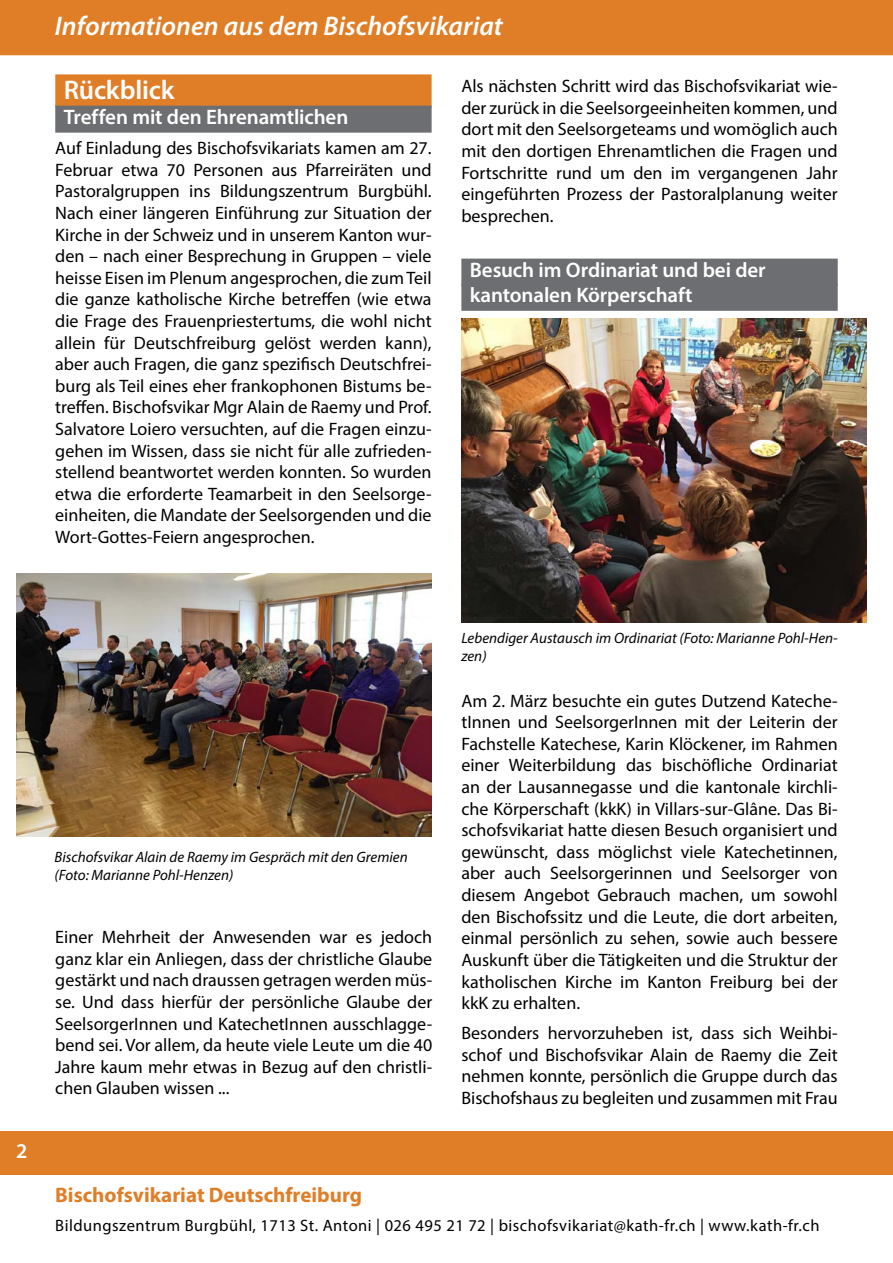
<style>
.page{position:relative;width:893px;height:1263px;background:#fff}
.page>*{position:absolute;margin:0;border:0;box-sizing:border-box;transform-origin:0 0}
.t1{font:italic 600 27px "Myriad Pro";color:#fff}
.t2{font:600 27px "Myriad Pro";letter-spacing:-.01em;color:#fff}
.t3{font:600 21px/25.2px "Myriad Pro";letter-spacing:-.005em;color:#fff}
.t4{font:700 21px "Myriad Pro";color:#e07e27}
.t5{font:18px/21.6px "Myriad Pro";color:#000;text-align:justify}
.t6{font:16.5px "Myriad Pro";letter-spacing:.03em;color:#000}
.t7{font:italic 15px/18px "Myriad Pro";color:#000}
</style>
<div class="page">
<div style="left:0;top:1131px;width:893px;height:43px;background:#e07e27"></div>
<div style="left:0;top:0;width:893px;height:55px;background:#e07e27"></div>
<img style="left:16px;top:573px;width:416px;height:264px">
<img style="left:461px;top:319px;width:405px;height:303px">
<div style="left:55px;top:74px;width:377px;height:33px;background:#e07e27"></div>
<div style="left:55px;top:106px;width:377px;height:27px;background:#6d6e71"></div>
<div style="left:461px;top:259px;width:377px;height:27px;background:#6d6e71"></div>
<div style="left:461px;top:284px;width:377px;height:27px;background:#6d6e71"></div>
<h1 class="t1" style="left:55px;top:9px;width:450px">Informationen aus dem Bischofsvikariat</h1>
<h1 class="t2" style="left:64px;top:73px;width:112px">Rückblick</h1>
<p class="t3" style="left:64px;top:104px;width:286px">Treffen mit den Ehrenamtlichen</p>
<p class="t5" style="left:55px;top:137px;width:378px">Auf Einladung des Bischofsvikariats kamen am 27.<br>Februar etwa 70 Personen aus Pfarreiräten und Pastoralgruppen ins Bildungszentrum Burgbühl.<br>Nach einer längeren Einführung zur Situation der Kirche in der Schweiz und in unserem Kanton wur&shy;den – nach einer Besprechung in Gruppen – viele heisse Eisen im Plenum angesprochen, die zum Teil die ganze katholische Kirche betreffen (wie etwa die Frage des Frauenpriestertums, die wohl nicht allein für Deutschfreiburg gelöst werden kann), aber auch Fragen, die ganz spezifisch Deutschfrei&shy;burg als Teil eines eher frankophonen Bistums be&shy;treffen. Bischofsvikar Mgr Alain de Raemy und Prof.<br>Salvatore Loiero versuchten, auf die Fragen einzu&shy;gehen im Wissen, dass sie nicht für alle zufrieden&shy;stellend beantwortet werden konnten. So wurden etwa die erforderte Teamarbeit in den Seelsorge&shy;einheiten, die Mandate der Seelsorgenden und die Wort-Gottes-Feiern angesprochen.</p>
<p class="t5" style="left:461px;top:75px;width:378px">Als nächsten Schritt wird das Bischofsvikariat wie&shy;der zurück in die Seelsorgeeinheiten kommen, und dort mit den Seelsorgeteams und womöglich auch mit den dortigen Ehrenamtlichen die Fragen und Fortschritte rund um den im vergangenen Jahr eingeführten Prozess der Pastoralplanung weiter besprechen.</p>
<p class="t3" style="left:470px;top:257px;width:297px">Besuch im Ordinariat und bei der kantonalen Körperschaft</p>
<p class="t3" style="left:16px;top:1138px;width:13px">2</p>
<p class="t7" style="left:55px;top:848px;width:355px">Bischofsvikar Alain de Raemy im Gespräch mit den Gremien (Foto: Marianne Pohl-Henzen)</p>
<p class="t5" style="left:55px;top:926px;width:379px">Einer Mehrheit der Anwesenden war es jedoch ganz klar ein Anliegen, dass der christliche Glaube gestärkt und nach draussen getragen werden müs&shy;se. Und dass hierfür der persönliche Glaube der SeelsorgerInnen und KatechetInnen ausschlagge&shy;bend sei. Vor allem, da heute viele Leute um die 40<br>Jahre kaum mehr etwas in Bezug auf den christli&shy;chen Glauben wissen ...</p>
<p class="t7" style="left:461px;top:628px;width:378px">Lebendiger Austausch im Ordinariat (Foto: Marianne Pohl-Hen&shy;zen)</p>
<p class="t5" style="left:461px;top:689px;width:378px">Am 2. März besuchte ein gutes Dutzend Kateche&shy;tInnen und SeelsorgerInnen mit der Leiterin der Fachstelle Katechese, Karin Klöckener, im Rahmen einer Weiterbildung das bischöfliche Ordinariat an der Lausannegasse und die kantonale kirchli&shy;che Körperschaft (kkK) in Villars-sur-Glâne. Das Bi&shy;schofsvikariat hatte diesen Besuch organisiert und gewünscht, dass möglichst viele Katechetinnen, aber auch Seelsorgerinnen und Seelsorger von diesem Angebot Gebrauch machen, um sowohl den Bischofssitz und die Leute, die dort arbeiten, einmal persönlich zu sehen, sowie auch bessere Auskunft über die Tätigkeiten und die Struktur der katholischen Kirche im Kanton Freiburg bei der kkK zu erhalten.</p>
<p class="t5" style="left:461px;top:1022px;width:378px">Besonders hervorzuheben ist, dass sich Weihbi&shy;schof und Bischofsvikar Alain de Raemy die Zeit nehmen konnte, persönlich die Gruppe durch das Bischofshaus zu begleiten und zusammen mit Frau</p>
<p class="t4" style="left:55px;top:1181px;width:308px">Bischofsvikariat Deutschfreiburg</p>
<p class="t6" style="left:55px;top:1215px;width:766px">Bildungszentrum Burgbühl, 1713 St. Antoni | 026 495 21 72 | bischofsvikariat@kath-fr.ch | www.kath-fr.ch</p>
</div>
